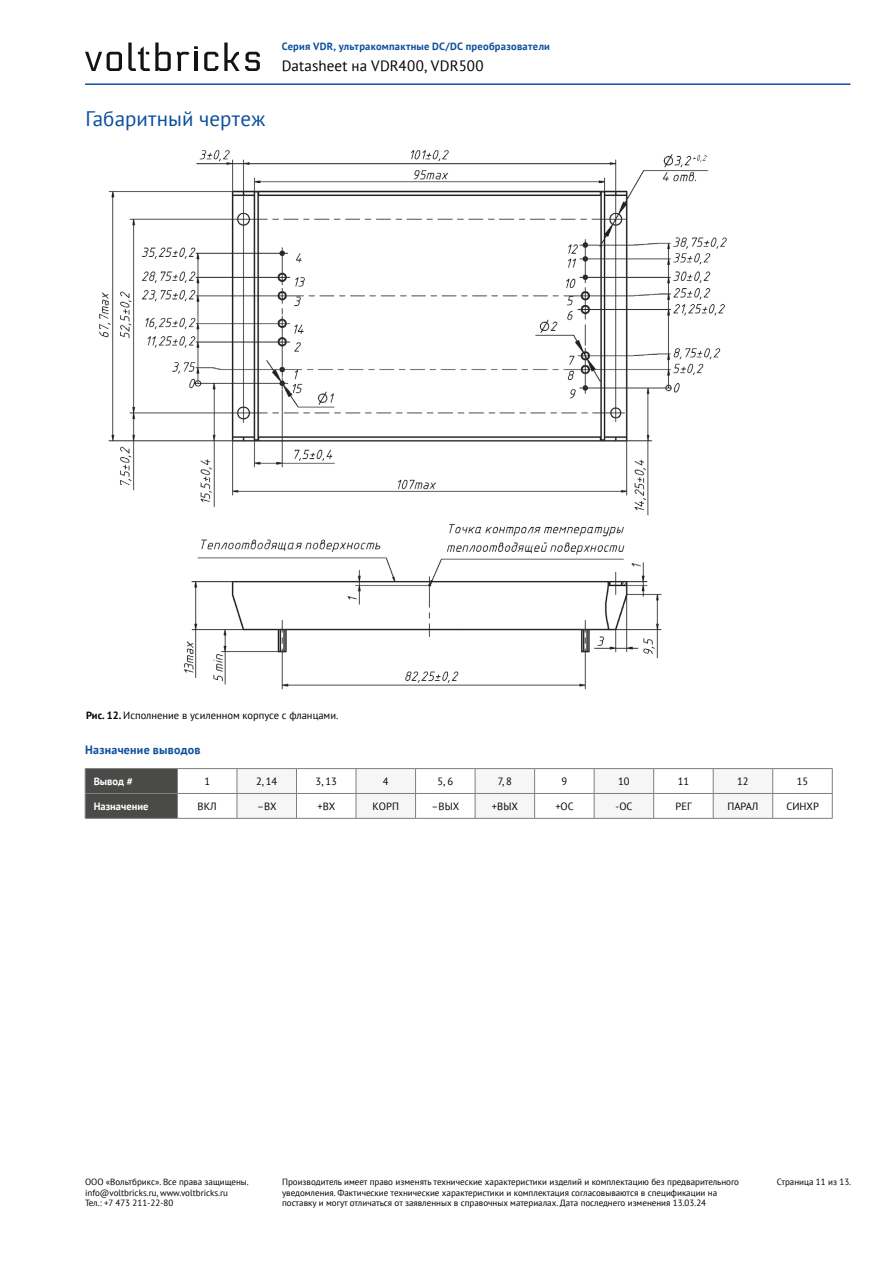
<style>
.page{position:relative;width:893px;height:1263px;background:#fff}
.page>*{position:absolute;margin:0;border:0;box-sizing:border-box;transform-origin:0 0}
.t1{font:21px "PT Sans";letter-spacing:.005em;color:#0d4f9e}
.t2{font:15px "PT Sans";letter-spacing:.01em;color:#000}
.t3{font:700 12px "PT Sans";letter-spacing:.02em;color:#0d4f9e}
.t4{font:10.5px "PT Sans";color:#000}
.t5{font:700 10.5px "PT Sans";letter-spacing:.025em;color:#0d4f9e}
.t6{font:700 10.5px "PT Sans";color:#fff}
.t7{font:9px/10.8px "PT Sans";color:#000}
.s1{font-weight:700}
</style>
<div class="page">
<hr style="left:85px;top:83px;width:765px;height:2px;background:#0d4f9e">
<svg style="left:85px;top:52px;width:37px;height:19px"></svg>
<svg style="left:204px;top:52px;width:14px;height:19px"></svg>
<svg style="left:224px;top:43px;width:36px;height:28px"></svg>
<svg style="left:128px;top:43px;width:43px;height:28px"></svg>
<svg style="left:177px;top:46px;width:21px;height:25px"></svg>
<hr style="left:177px;top:768px;width:60px;height:1px;background:#7e7e7d">
<hr style="left:177px;top:793px;width:60px;height:1px;background:#7e7e7d">
<div style="left:85px;top:768px;width:93px;height:50px;background:#4a4a49"></div>
<svg style="left:237px;top:768px;width:596px;height:50px"></svg>
<hr style="left:85px;top:818px;width:92px;height:1px;background:#7e7e7d">
<hr style="left:177px;top:818px;width:60px;height:1px;background:#7e7e7d">
<hr style="left:237px;top:818px;width:59px;height:1px;background:#7e7e7d">
<hr style="left:296px;top:818px;width:60px;height:1px;background:#7e7e7d">
<hr style="left:356px;top:818px;width:60px;height:1px;background:#7e7e7d">
<hr style="left:416px;top:818px;width:59px;height:1px;background:#7e7e7d">
<hr style="left:475px;top:818px;width:60px;height:1px;background:#7e7e7d">
<hr style="left:535px;top:818px;width:59px;height:1px;background:#7e7e7d">
<hr style="left:594px;top:818px;width:60px;height:1px;background:#7e7e7d">
<hr style="left:654px;top:818px;width:59px;height:1px;background:#7e7e7d">
<hr style="left:713px;top:818px;width:60px;height:1px;background:#7e7e7d">
<hr style="left:773px;top:818px;width:59px;height:1px;background:#7e7e7d">
<img style="left:99px;top:150px;width:628px;height:540px">
<p class="t5" style="left:282px;top:40px;width:270px">Серия VDR, ультракомпактные DC/DC преобразователи</p>
<h1 class="t1" style="left:86px;top:105px;width:181px">Габаритный чертеж</h1>
<h2 class="t2" style="left:282px;top:57px;width:203px">Datasheet на VDR400, VDR500</h2>
<p class="t4" style="left:86px;top:709px;width:254px"><span class="s1">Рис. 12.</span> Исполнение в усиленном корпусе с фланцами.</p>
<h3 class="t3" style="left:85px;top:742px;width:117px">Назначение выводов</h3>
<p class="t6" style="left:94px;top:774px;width:41px">Вывод #</p>
<p class="t4" style="left:204px;top:774px;width:7px">1</p>
<p class="t4" style="left:256px;top:774px;width:23px">2, 14</p>
<p class="t4" style="left:316px;top:774px;width:23px">3, 13</p>
<p class="t4" style="left:383px;top:774px;width:7px">4</p>
<p class="t4" style="left:438px;top:774px;width:17px">5, 6</p>
<p class="t4" style="left:498px;top:774px;width:16px">7, 8</p>
<p class="t4" style="left:561px;top:774px;width:7px">9</p>
<p class="t4" style="left:618px;top:774px;width:13px">10</p>
<p class="t4" style="left:678px;top:774px;width:13px">11</p>
<p class="t4" style="left:737px;top:774px;width:13px">12</p>
<p class="t4" style="left:797px;top:774px;width:13px">15</p>
<p class="t6" style="left:94px;top:799px;width:56px">Назначение</p>
<p class="t4" style="left:198px;top:799px;width:21px">ВКЛ</p>
<p class="t4" style="left:257px;top:799px;width:21px">–ВХ</p>
<p class="t4" style="left:317px;top:799px;width:19px">+ВХ</p>
<p class="t4" style="left:373px;top:799px;width:28px">КОРП</p>
<p class="t4" style="left:432px;top:799px;width:29px">–ВЫХ</p>
<p class="t4" style="left:492px;top:799px;width:27px">+ВЫХ</p>
<p class="t4" style="left:555px;top:799px;width:20px">+ОС</p>
<p class="t4" style="left:616px;top:799px;width:18px">-ОС</p>
<p class="t4" style="left:676px;top:799px;width:18px">РЕГ</p>
<p class="t4" style="left:727px;top:799px;width:32px">ПАРАЛ</p>
<p class="t4" style="left:786px;top:799px;width:34px">СИНХР</p>
<p class="t7" style="left:85px;top:1176px;width:165px">ООО «Вольтбрикс». Все права защищены.</p>
<p class="t7" style="left:777px;top:1176px;width:76px">Страница 11 из 13.</p>
<p class="t7" style="left:85px;top:1187px;width:145px">info@voltbricks.ru, www.voltbricks.ru<br>Тел.: +7 473 211-22-80</p>
<p class="t7" style="left:282px;top:1176px;width:459px">Производитель имеет право изменять технические характеристики изделий и комплектацию без предварительного уведомления. Фактические технические характеристики и комплектация согласовываются в спецификации на поставку и могут отличаться от заявленных в справочных материалах. Дата последнего изменения 13.03.24</p>
</div>
